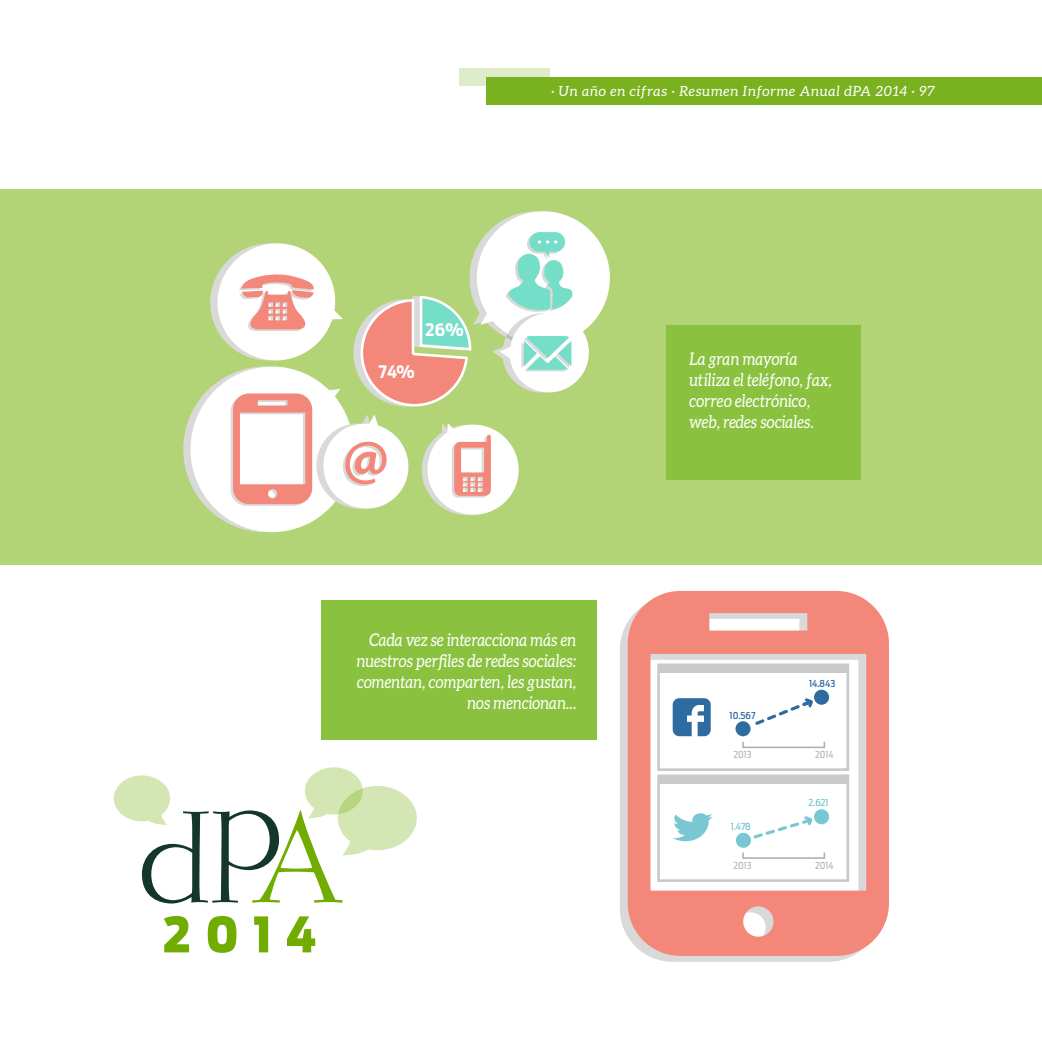
<style>
.page{position:relative;width:1042px;height:1042px;background:#fff}
.page>*{position:absolute;margin:0;border:0;box-sizing:border-box;transform-origin:0 0}
.t1{font:italic 17.5px/21px "Aleo";color:#fff;text-align:right;scale:.87 1}
.t2{font:700 17.15px "Antenna Cond";color:#fff}
.t3{font:italic 14px "Aleo";letter-spacing:.05em;color:#fff}
.t4{font:9.45px "Antenna Cond";color:#b0b0b0}
.t5{font:500 9.45px "Antenna Cond";color:#2e6ba1}
.t6{font:500 9.45px "Antenna Cond";letter-spacing:-.005em;color:#7ac7d4}
</style>
<div class="page">
<div style="left:487px;top:77px;width:555px;height:28px;background:#7ab11e"></div>
<svg style="left:459px;top:68px;width:90px;height:18px;fill:#dfecc9"></svg>
<div style="left:0;top:190px;width:1042px;height:375px;background:#b2d476"></div>
<div style="left:321px;top:600px;width:276px;height:140px;background:#8ac240"></div>
<svg style="left:183px;top:211px;width:427px;height:321px"></svg>
<svg style="left:620px;top:622px;width:232px;height:340px;background:#dedddc"></svg>
<svg style="left:628px;top:591px;width:261px;height:365px;fill:#f2877a"></svg>
<svg style="left:657px;top:663px;width:192px;height:219px"></svg>
<div style="left:658px;top:665px;width:190px;height:8px;background:#c9c9c9"></div>
<div style="left:658px;top:776px;width:190px;height:8px;background:#c9c9c9"></div>
<svg style="left:164px;top:916px;width:25px;height:36px"></svg>
<svg style="left:208px;top:916px;width:28px;height:37px"></svg>
<svg style="left:254px;top:916px;width:14px;height:36px"></svg>
<svg style="left:287px;top:916px;width:28px;height:36px"></svg>
<svg style="left:114px;top:767px;width:303px;height:136px"></svg>
<div style="left:666px;top:325px;width:195px;height:155px;background:#8ac240"></div>
<p class="t3" style="left:551px;top:83px;width:385px">· Un año en cifras · Resumen Informe Anual dPA 2014 · 97</p>
<p class="t2" style="left:378px;top:361px;width:38px">74%</p>
<p class="t2" style="left:426px;top:320px;width:39px">26%</p>
<p class="t1" style="left:689px;top:348px;width:165px;text-align:left">La gran mayoría utiliza el teléfono, fax, correo electrónico, web, redes sociales.</p>
<p class="t1" style="left:357px;top:629px;width:254px">Cada vez se interacciona más en nuestros perfiles de redes sociales: comentan, comparten, les gustan, nos mencionan...</p>
<p class="t5" style="left:729px;top:709px;width:27px">10.567</p>
<p class="t4" style="left:733px;top:749px;width:19px">2013</p>
<p class="t5" style="left:809px;top:678px;width:28px">14.843</p>
<p class="t4" style="left:815px;top:749px;width:20px">2014</p>
<p class="t6" style="left:808px;top:797px;width:22px">2.621</p>
<p class="t6" style="left:731px;top:820px;width:21px">1.478</p>
<p class="t4" style="left:733px;top:859px;width:19px">2013</p>
<p class="t4" style="left:815px;top:859px;width:20px">2014</p>
</div>
